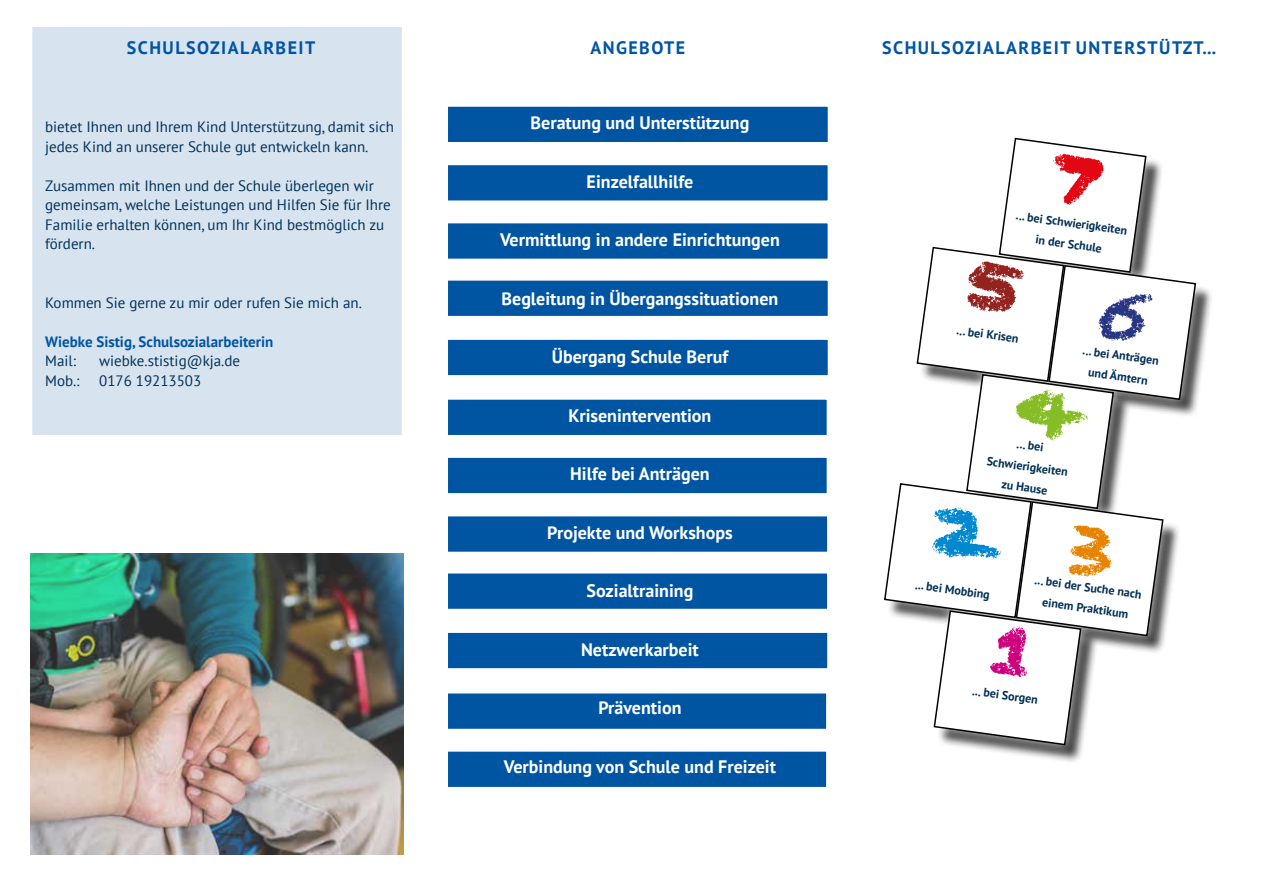
<style>
.page{position:relative;width:1263px;height:893px;background:#fff}
.page>*{position:absolute;margin:0;border:0;box-sizing:border-box;transform-origin:0 0}
.t1{font:72px/117.8px "Chalk Stick";color:#e30613;text-align:center}
.t2{font:700 18px "PT Sans";color:#fff}
.t3{font:700 18px "PT Sans";letter-spacing:.08em;color:#0055a3}
.t4{font:15px/19.5px "PT Sans";color:#003056}
.t5{font:700 15px "PT Sans";color:#0055a3}
.t6{font:700 12px/21px "PT Sans";color:#003056;text-align:center}
.s1{color:#94221f}
.s2{color:#283583}
.s3{color:#86bc25}
</style>
<div class="page">
<div style="left:31px;top:26px;width:372px;height:410px;background:#d7e4f0;border:2px solid #fff"></div>
<div style="left:446px;top:222px;width:383px;height:38px;background:#0055a3;border:2px solid #fff"></div>
<div style="left:446px;top:164px;width:383px;height:38px;background:#0055a3;border:2px solid #fff"></div>
<div style="left:446px;top:338px;width:383px;height:39px;background:#0055a3;border:2px solid #fff"></div>
<div style="left:446px;top:279px;width:383px;height:38px;background:#0055a3;border:2px solid #fff"></div>
<div style="left:446px;top:456px;width:382px;height:39px;background:#0055a3;border:2px solid #fff"></div>
<div style="left:446px;top:398px;width:382px;height:38px;background:#0055a3;border:2px solid #fff"></div>
<div style="left:446px;top:572px;width:382px;height:38px;background:#0055a3;border:2px solid #fff"></div>
<div style="left:446px;top:515px;width:382px;height:38px;background:#0055a3;border:2px solid #fff"></div>
<div style="left:446px;top:105px;width:383px;height:39px;background:#0055a3;border:2px solid #fff"></div>
<div style="left:446px;top:631px;width:383px;height:39px;background:#0055a3;border:2px solid #fff"></div>
<div style="left:446px;top:750px;width:382px;height:38px;background:#0055a3;border:2px solid #fff"></div>
<div style="left:446px;top:692px;width:382px;height:38px;background:#0055a3;border:2px solid #fff"></div>
<img style="left:31px;top:553px;width:372px;height:302px">
<svg style="left:884px;top:137px;width:313px;height:609px"></svg>
<p class="t3" style="left:127px;top:36px;width:190px">SCHULSOZIALARBEIT</p>
<p class="t4" style="left:45px;top:117px;width:350px">bietet Ihnen und Ihrem Kind Unterstützung, damit sich jedes Kind an unserer Schule gut entwickeln kann.</p>
<p class="t4" style="left:45px;top:175px;width:347px">Zusammen mit Ihnen und der Schule überlegen wir gemeinsam, welche Leistungen und Hilfen Sie für Ihre Familie erhalten können, um Ihr Kind bestmöglich zu fördern.</p>
<p class="t4" style="left:45px;top:292px;width:318px">Kommen Sie gerne zu mir oder rufen Sie mich an.</p>
<p class="t5" style="left:45px;top:331px;width:230px">Wiebke Sistig, Schulsozialarbeiterin</p>
<p class="t4" style="left:45px;top:351px;width:32px">Mail:</p>
<p class="t4" style="left:99px;top:351px;width:142px">wiebke.stistig@kja.de</p>
<p class="t4" style="left:45px;top:370px;width:36px">Mob.:</p>
<p class="t4" style="left:99px;top:370px;width:104px">0176 19213503</p>
<p class="t3" style="left:590px;top:36px;width:96px">ANGEBOTE</p>
<p class="t3" style="left:882px;top:36px;width:335px">SCHULSOZIALARBEIT UNTERSTÜTZT...</p>
<p class="t2" style="left:531px;top:111px;width:220px">Beratung und Unterstützung</p>
<p class="t2" style="left:587px;top:169px;width:108px">Einzelfallhilfe</p>
<p class="t2" style="left:500px;top:228px;width:281px">Vermittlung in andere Einrichtungen</p>
<p class="t2" style="left:502px;top:286px;width:278px">Begleitung in Übergangssituationen</p>
<p class="t2" style="left:552px;top:345px;width:178px">Übergang Schule Beruf</p>
<p class="t2" style="left:568px;top:403px;width:144px">Krisenintervention</p>
<p class="t2" style="left:570px;top:462px;width:141px">Hilfe bei Anträgen</p>
<p class="t2" style="left:547px;top:520px;width:187px">Projekte und Workshops</p>
<p class="t2" style="left:586px;top:579px;width:108px">Sozialtraining</p>
<p class="t2" style="left:581px;top:637px;width:119px">Netzwerkarbeit</p>
<p class="t2" style="left:598px;top:696px;width:85px">Prävention</p>
<p class="t2" style="left:504px;top:754px;width:274px">Verbindung von Schule und Freizeit</p>
<h1 class="t1" style="left:992px;top:119px;width:184px;rotate:8deg">7<br><span class="s1">5</span> <span class="s2">6<br></span><span class="s3">4</span></h1>
<p class="t6" style="left:1018px;top:204px;width:113px;rotate:8deg">... bei Schwierigkeiten in der Schule</p>
<p class="t6" style="left:958px;top:319px;width:64px;rotate:8deg">... bei Krisen</p>
<p class="t6" style="left:1084px;top:340px;width:78px;rotate:8deg">... bei Anträgen und Ämtern</p>
<p class="t6" style="left:991px;top:429px;width:83px;rotate:8deg">... bei<br>Schwierigkeiten zu Hause</p>
<p class="t6" style="left:917px;top:574px;width:77px;rotate:8deg">... bei Mobbing</p>
<p class="t6" style="left:1036px;top:569px;width:109px;rotate:8deg">... bei der Suche nach einem Praktikum</p>
<p class="t6" style="left:974px;top:680px;width:68px;rotate:8deg">... bei Sorgen</p>
</div>
